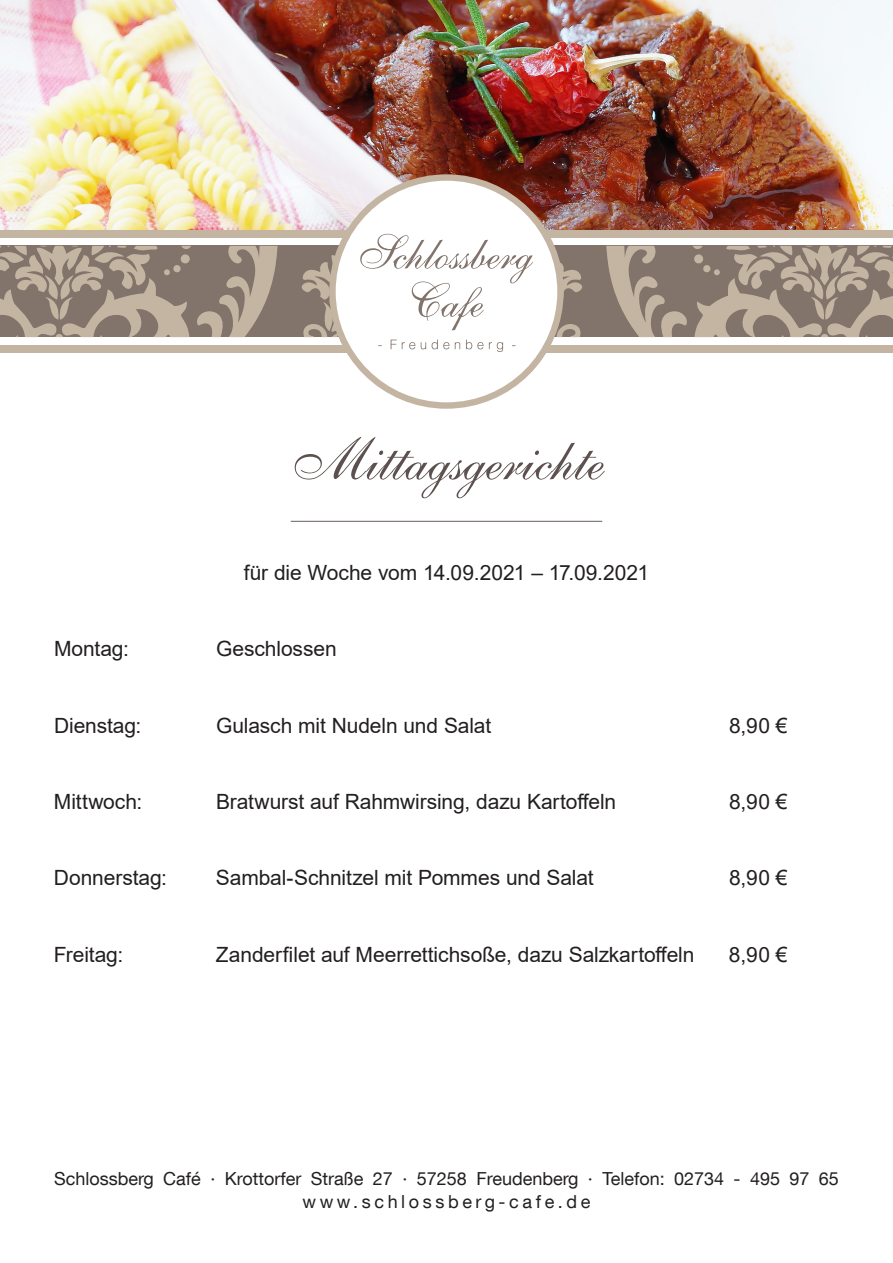
<style>
.page{position:relative;width:893px;height:1263px;background:#fff}
.page>*{position:absolute;margin:0;border:0;box-sizing:border-box;transform-origin:0 0}
.t1{font:60px "English 111 Vivace BT";letter-spacing:-.005em;color:#5c514e}
.t2{font:21px "Arial";letter-spacing:-.005em;color:#231f20}
.t3{font:18px/22.5px "Helvetica Neue LT Com";color:#231f20;text-align:center}
</style>
<div class="page">
<img style="left:0;top:0;width:893px;height:230px">
<svg style="left:0;top:245px;width:893px;height:93px;fill:#82736b"></svg>
<div style="left:0;top:230px;width:893px;height:8px;background:#c4b5a3"></div>
<div style="left:0;top:345px;width:893px;height:8px;background:#c4b5a3"></div>
<svg style="left:329px;top:174px;width:235px;height:235px;fill:#c4b5a3"></svg>
<div style="left:336px;top:181px;width:221px;height:221px;background:#fff;border-radius:50%"></div>
<svg style="left:360px;top:234px;width:173px;height:96px"></svg>
<svg style="left:378px;top:340px;width:137px;height:12px"></svg>
<hr style="left:291px;top:521px;width:311px;height:1px;background:#695e5a">
<h1 class="t1" style="left:289px;top:423px;width:317px">Mittagsgerichte</h1>
<p class="t2" style="left:244px;top:558px;width:407px">für die Woche vom 14.09.2021 – 17.09.2021</p>
<p class="t2" style="left:54px;top:634px;width:76px">Montag:</p>
<p class="t2" style="left:216px;top:634px;width:122px">Geschlossen</p>
<p class="t2" style="left:54px;top:711px;width:89px">Dienstag:</p>
<p class="t2" style="left:216px;top:711px;width:277px">Gulasch mit Nudeln und Salat</p>
<p class="t2" style="left:729px;top:711px;width:60px">8,90 €</p>
<p class="t2" style="left:54px;top:787px;width:90px">Mittwoch:</p>
<p class="t2" style="left:216px;top:787px;width:402px">Bratwurst auf Rahmwirsing, dazu Kartoffeln</p>
<p class="t2" style="left:729px;top:787px;width:60px">8,90 €</p>
<p class="t2" style="left:54px;top:863px;width:115px">Donnerstag:</p>
<p class="t2" style="left:216px;top:863px;width:379px">Sambal-Schnitzel mit Pommes und Salat</p>
<p class="t2" style="left:729px;top:863px;width:60px">8,90 €</p>
<p class="t2" style="left:54px;top:940px;width:71px">Freitag:</p>
<p class="t2" style="left:216px;top:940px;width:480px">Zanderfilet auf Meerrettichsoße, dazu Salzkartoffeln</p>
<p class="t2" style="left:729px;top:940px;width:60px">8,90 €</p>
<p class="t3" style="left:54px;top:1167px;width:786px">Schlossberg Café ∙ Krottorfer Straße 27 ∙ 57258 Freudenberg ∙ Telefon: 02734 - 495 97 65 www.schlossberg-cafe.de</p>
</div>
